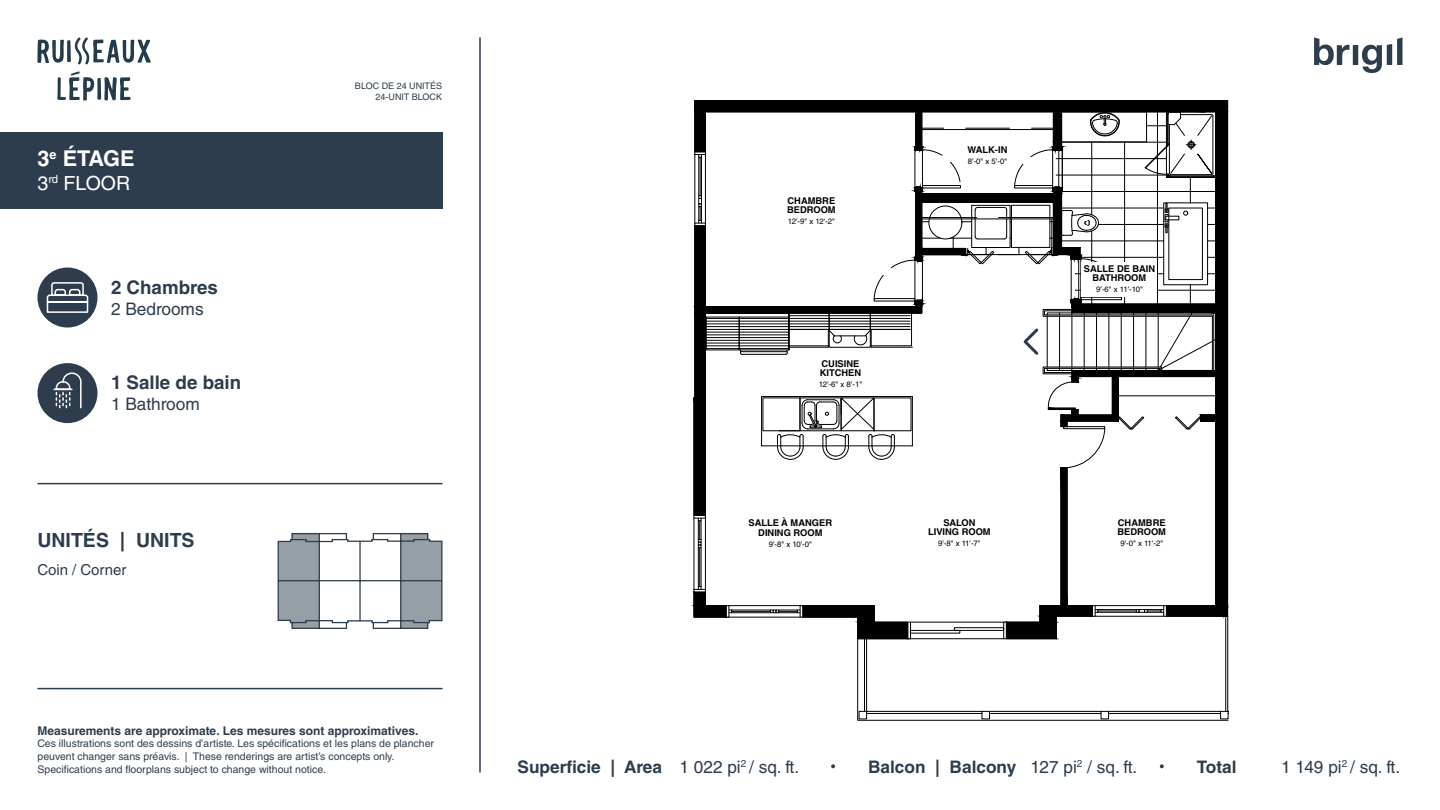
<style>
.page{position:relative;width:1440px;height:810px;background:#fff}
.page>*{position:absolute;margin:0;border:0;box-sizing:border-box;transform-origin:0 0}
.t1{font:700 21.75px "Helvetica LT Std";letter-spacing:-.025em;color:#fff}
.t2{font:700 19.5px "Helvetica LT Std";color:#2d3d4d}
.t3{font:19.5px "Helvetica LT Std";color:#fff}
.t4{font:700 18.75px "Helvetica LT Std";color:#2d3d4d}
.Titre{font:700 17.25px "Helvetica LT Std";color:#2d3d4d}
.Titre-2{font:17.25px "Helvetica LT Std";color:#2d3d4d}
.t5{font:15px "Helvetica LT Std";color:#2d3d4d}
.t6{font:700 12px "Helvetica LT Std";color:#2d3d4d}
.t7{font:10.5px/12.6px "Helvetica LT Std";color:#2d3d4d}
.Titre-3{font:10.05px "Helvetica LT Std";color:#2d3d4d}
.t8{font:700 9.38px/9.4px "Helvetica LT Std";color:#000;text-align:center}
.t9{font:9px "Helvetica LT Std";color:#2d3d4d}
.t10{font:7.8px "Helvetica LT Std";letter-spacing:-.055em;color:#000}
.s1{font-weight:400}
</style>
<div class="page">
<div style="left:0;top:132px;width:442px;height:76px;background:#2d3d4d"></div>
<hr style="left:479px;top:38px;width:2px;height:734px;background:#2d3d4d">
<hr style="left:38px;top:688px;width:404px;height:1px;background:#2d3d4d">
<hr style="left:38px;top:483px;width:404px;height:1px;background:#2d3d4d">
<svg style="left:1314px;top:38px;width:88px;height:35px"></svg>
<div style="left:38px;top:268px;width:60px;height:60px;background:#2d3d4d;border-radius:50%"></div>
<svg style="left:46px;top:282px;width:43px;height:31px"></svg>
<div style="left:38px;top:363px;width:60px;height:60px;background:#2d3d4d;border-radius:50%"></div>
<svg style="left:53px;top:372px;width:29px;height:37px"></svg>
<svg style="left:831px;top:764px;width:4px;height:4px"></svg>
<svg style="left:1160px;top:764px;width:4px;height:4px"></svg>
<svg style="left:38px;top:37px;width:113px;height:27px"></svg>
<svg style="left:57px;top:71px;width:74px;height:30px"></svg>
<svg style="left:277px;top:533px;width:166px;height:96px"></svg>
<svg style="left:693px;top:100px;width:536px;height:621px"></svg>
<div style="left:1204px;top:100px;width:24px;height:12px;background:#000"></div>
<div style="left:1215px;top:100px;width:13px;height:517px;background:#000"></div>
<div style="left:1082px;top:262px;width:75px;height:34px;background:#fff"></div>
<p class="t1" style="left:38px;top:145px;width:99px">3<sup>e</sup> ÉTAGE</p>
<p class="t3" style="left:38px;top:172px;width:94px">3<sup>rd</sup> FLOOR</p>
<p class="t4" style="left:111px;top:276px;width:108px">2 Chambres</p>
<p class="Titre-2" style="left:111px;top:299px;width:94px">2 Bedrooms</p>
<h3 class="t4" style="left:111px;top:371px;width:132px">1 Salle de bain</h3>
<h3 class="Titre-2" style="left:111px;top:394px;width:90px">1 Bathroom</h3>
<p class="t2" style="left:38px;top:528px;width:159px">UNITÉS | UNITS</p>
<p class="t5" style="left:38px;top:561px;width:91px">Coin / Corner</p>
<p class="t9" style="left:355px;top:81px;width:89px">BLOC DE 24 UNITÉS</p>
<p class="t9" style="left:376px;top:92px;width:68px">24-UNIT BLOCK</p>
<p class="t6" style="left:38px;top:723px;width:382px">Measurements are approximate. Les mesures sont approximatives.</p>
<p class="t7" style="left:38px;top:737px;width:398px">Ces illustrations sont des dessins d’artiste. Les spécifications et les plans de plancher peuvent changer sans préavis. | These renderings are artist’s concepts only.<br>Specifications and floorplans subject to change without notice.</p>
<p class="t8" style="left:787px;top:196px;width:50px;text-align:left">CHAMBRE<br>BEDROOM</p>
<p class="t10" style="left:788px;top:217px;width:49px">12'-9" x 12'-2"</p>
<p class="t8" style="left:820px;top:359px;width:43px;text-align:left">CUISINE<br>KITCHEN</p>
<p class="t10" style="left:819px;top:380px;width:45px">12'-6" x 8'-1"</p>
<p class="t8" style="left:749px;top:518px;width:85px">SALLE À MANGER<br>DINING ROOM</p>
<p class="t10" style="left:769px;top:539px;width:45px">9'-8" x 10'-0"</p>
<p class="t8" style="left:968px;top:145px;width:41px">WALK-IN</p>
<p class="t10" style="left:968px;top:157px;width:41px">8'-0" x 5'-0"</p>
<p class="t8" style="left:928px;top:518px;width:64px">SALON<br>LIVING ROOM</p>
<p class="t10" style="left:938px;top:539px;width:44px">9'-8" x 11'-7"</p>
<p class="t8" style="left:1084px;top:264px;width:73px">SALLE DE BAIN<br>BATHROOM</p>
<p class="t10" style="left:1096px;top:285px;width:48px">9'-6" x 11'-10"</p>
<p class="t8" style="left:1117px;top:518px;width:50px;text-align:left">CHAMBRE<br>BEDROOM</p>
<p class="t10" style="left:1120px;top:539px;width:44px">9'-0" x 11'-2"</p>
<p class="Titre" style="left:518px;top:756px;width:283px">Superficie | Area <span class="s1">1 022 pi</span><sup>2</sup> <span class="s1">/ sq. ft.</span></p>
<p class="Titre-2" style="left:1087px;top:756px;width:52px">/ sq. ft.</p>
<p class="Titre" style="left:868px;top:756px;width:210px">Balcon | Balcony <span class="s1">127 pi</span></p>
<p class="Titre-3" style="left:1077px;top:757px;width:7px">2</p>
<p class="Titre" style="left:1197px;top:756px;width:41px">Total</p>
<p class="Titre-2" style="left:1281px;top:756px;width:121px">1 149 pi<sup>2</sup> / sq. ft.</p>
</div>
